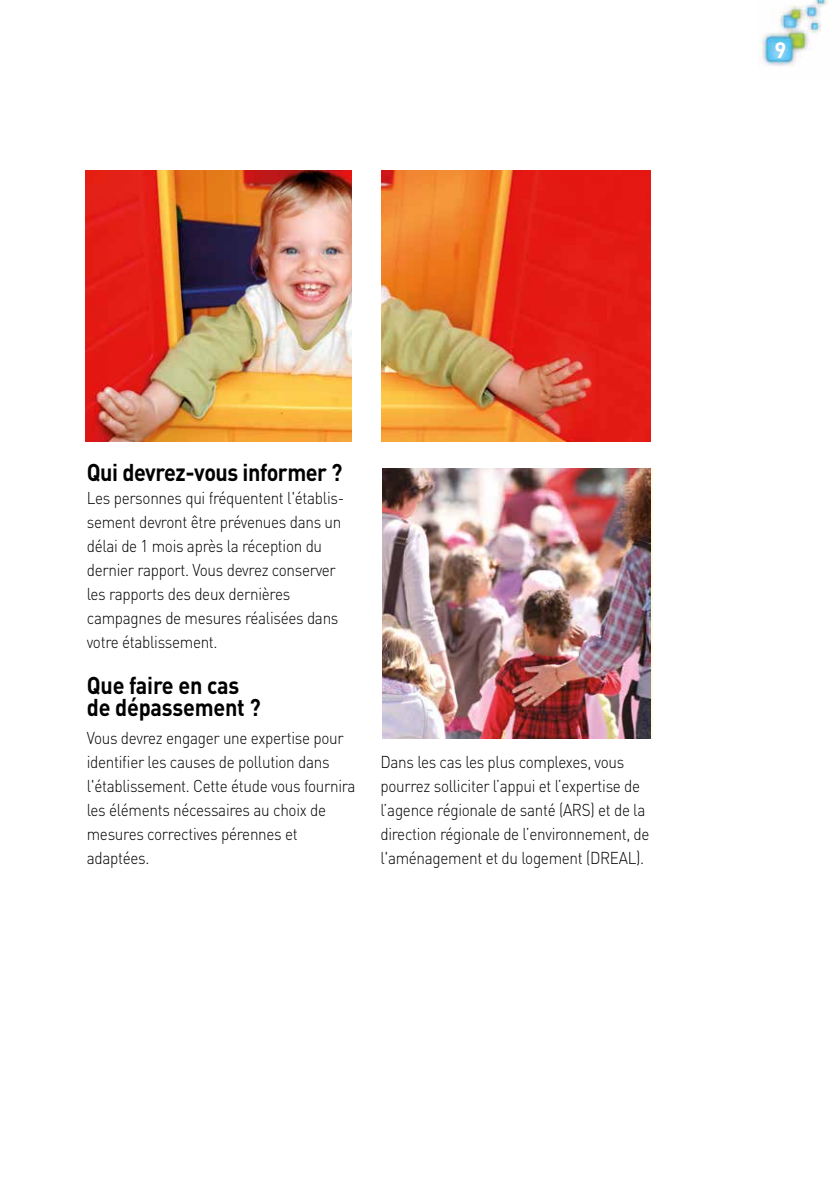
<style>
.page{position:relative;width:840px;height:1191px;background:#fff}
.page>*{position:absolute;margin:0;border:0;box-sizing:border-box;transform-origin:0 0}
.t1{font:700 24px/22px "DIN";letter-spacing:-.02em;color:#000;scale:.9 1}
.t2{font:700 22px "DIN";color:#fff}
.t3{font:300 17px/24px "DIN";letter-spacing:-.02em;color:#000;scale:.9 1}
</style>
<div class="page">
<img style="left:761px;top:0;width:67px;height:66px">
<img style="left:381px;top:171px;width:269px;height:270px">
<img style="left:85px;top:171px;width:266px;height:270px">
<img style="left:382px;top:468px;width:268px;height:270px">
<p class="t2" style="left:774px;top:35px;width:13px">9</p>
<h1 class="t1" style="left:87px;top:460px;width:285px">Qui devrez-vous informer ?</h1>
<p class="t3" style="left:87px;top:486px;width:287px">Les personnes qui fréquentent l'établis&shy;sement devront être prévenues dans un délai de 1 mois après la réception du dernier rapport. Vous devrez conserver les rapports des deux dernières campagnes de mesures réalisées dans votre établissement.</p>
<h1 class="t1" style="left:87px;top:673px;width:195px">Que faire en cas de dépassement ?</h1>
<p class="t3" style="left:87px;top:726px;width:300px">Vous devrez engager une expertise pour identifier les causes de pollution dans l'établissement. Cette étude vous fournira les éléments nécessaires au choix de mesures correctives pérennes et adaptées.</p>
<p class="t3" style="left:380px;top:750px;width:300px">Dans les cas les plus complexes, vous pourrez solliciter l’appui et l’expertise de l’agence régionale de santé (ARS) et de la direction régionale de l’environnement, de l'aménagement et du logement (DREAL).</p>
</div>
